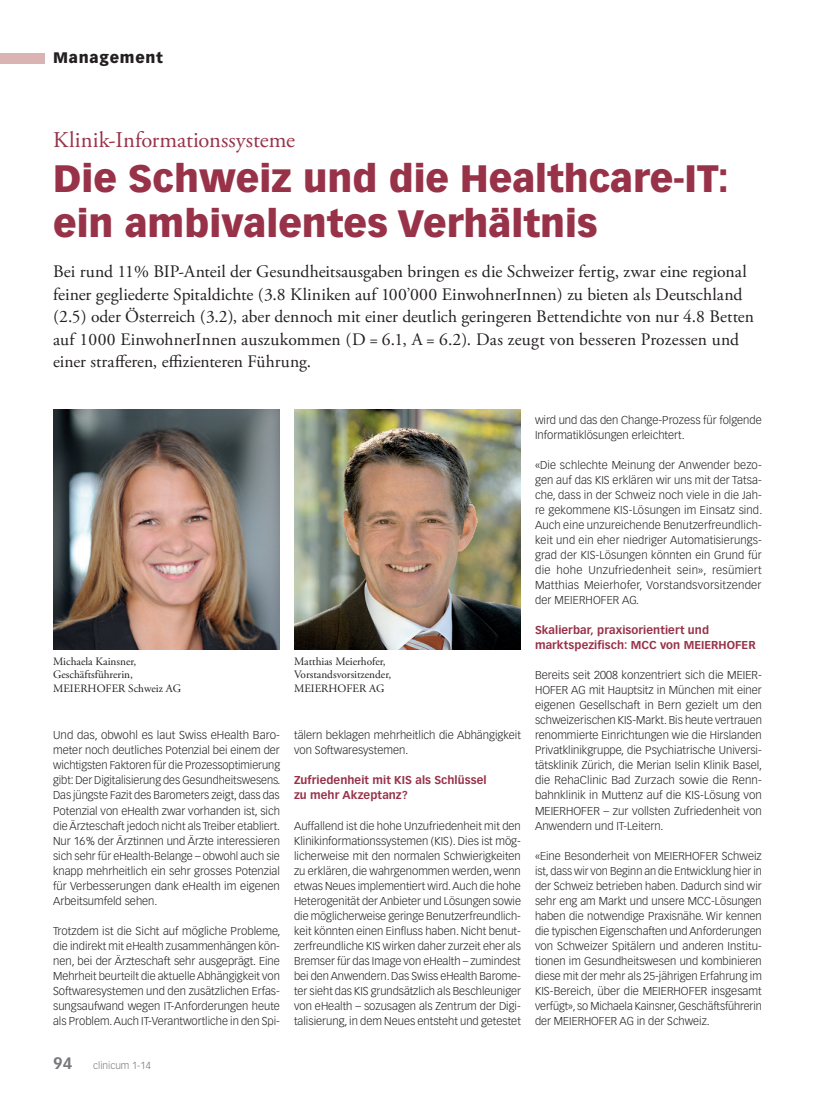
<style>
.page{position:relative;width:815px;height:1099px;background:#fff}
.page>*{position:absolute;margin:0;border:0;box-sizing:border-box;transform-origin:0 0}
.t1{font:900 37.5px/45px "Vectora LT Std";color:#983249}
.t2{font:22.5px "Adobe Garamond Pro";color:#983249}
.t3{font:17.5px/22.5px "Adobe Garamond Pro";color:#231f20}
.t4{font:900 15px "Vectora LT Std";letter-spacing:.05em;color:#231f20}
.t5{font:300 11.25px/15px "Vectora LT Std";color:#231f20;text-align:justify}
.t6{font:700 11.25px/15px "Vectora LT Std";letter-spacing:.005em;color:#983249}
.t7{font:11.25px/13.5px "Adobe Garamond Pro";color:#231f20}
.t8{font:300 10px "Vectora LH";color:#76787b}
.s1{font-weight:700;font-size:16.25px}
</style>
<div class="page">
<div style="left:0;top:53px;width:45px;height:10px;background:#d9b4b3"></div>
<img style="left:53px;top:409px;width:227px;height:240px">
<img style="left:294px;top:409px;width:227px;height:240px">
<h3 class="t4" style="left:53px;top:49px;width:111px">Management</h3>
<h2 class="t2" style="left:53px;top:126px;width:243px">Klinik-Informationssysteme</h2>
<h1 class="t1" style="left:53px;top:155px;width:677px">Die Schweiz und die Healthcare-IT: ein ambivalentes Verhältnis</h1>
<p class="t3" style="left:53px;top:261px;width:702px">Bei rund 11% BIP-Anteil der Gesundheitsausgaben bringen es die Schweizer fertig, zwar eine regional feiner gegliederte Spitaldichte (3.8 Kliniken auf 100’000 EinwohnerInnen) zu bieten als Deutschland (2.5) oder Österreich (3.2), aber dennoch mit einer deutlich geringeren Bettendichte von nur 4.8 Betten auf 1000 EinwohnerInnen auszukommen (D = 6.1, A = 6.2). Das zeugt von besseren Prozessen und einer strafferen, effizienteren Führung.</p>
<p class="t7" style="left:53px;top:654px;width:129px">Michaela Kainsner,<br>Geschäftsführerin,<br>MEIERHOFER Schweiz AG</p>
<p class="t7" style="left:294px;top:654px;width:99px">Matthias Meierhofer,<br>Vorstandsvorsitzender,<br>MEIERHOFER AG</p>
<p class="t5" style="left:53px;top:728px;width:229px">Und das, obwohl es laut Swiss eHealth Baro&shy;meter noch deutliches Potenzial bei einem der wichtigsten Faktoren für die Prozessoptimierung gibt: Der Digitalisierung des Gesundheitswesens.<br>Das jüngste Fazit des Barometers zeigt, dass das Potenzial von eHealth zwar vorhanden ist, sich die Ärzteschaft jedoch nicht als Treiber etabliert.<br>Nur 16% der Ärztinnen und Ärzte interessieren sich sehr für eHealth-Belange – obwohl auch sie knapp mehrheitlich ein sehr grosses Potenzial für Verbesserungen dank eHealth im eigenen Arbeitsumfeld sehen.</p>
<p class="t5" style="left:53px;top:923px;width:229px">Trotzdem ist die Sicht auf mögliche Probleme, die indirekt mit eHealth zusammenhängen kön&shy;nen, bei der Ärzteschaft sehr ausgeprägt. Eine Mehrheit beurteilt die aktuelle Abhängigkeit von Softwaresystemen und den zusätzlichen Erfas&shy;sungsaufwand wegen IT-Anforderungen heute als Problem. Auch IT-Verantwortliche in den Spi-</p>
<p class="t8" style="left:53px;top:1059px;width:99px"><span class="s1">94</span> clinicum 1-14</p>
<p class="t5" style="left:294px;top:728px;width:228px">tälern beklagen mehrheitlich die Abhängigkeit von Softwaresystemen.</p>
<p class="t6" style="left:294px;top:773px;width:194px">Zufriedenheit mit KIS als Schlüssel zu mehr Akzeptanz?</p>
<p class="t5" style="left:294px;top:818px;width:228px">Auffallend ist die hohe Unzufriedenheit mit den Klinikinformationssystemen (KIS). Dies ist mög&shy;licherweise mit den normalen Schwierigkeiten zu erklären, die wahrgenommen werden, wenn etwas Neues implementiert wird. Auch die hohe Heterogenität der Anbieter und Lösungen sowie die möglicherweise geringe Benutzerfreundlich&shy;keit könnten einen Einfluss haben. Nicht benut&shy;zerfreundliche KIS wirken daher zurzeit eher als Bremser für das Image von eHealth – zumindest bei den Anwendern. Das Swiss eHealth Barome&shy;ter sieht das KIS grundsätzlich als Beschleuniger von eHealth – sozusagen als Zentrum der Digi&shy;talisierung, in dem Neues entsteht und getestet</p>
<p class="t5" style="left:535px;top:413px;width:228px">wird und das den Change-Prozess für folgende<br>Informatiklösungen erleichtert.</p>
<p class="t5" style="left:535px;top:458px;width:229px">«Die schlechte Meinung der Anwender bezo&shy;gen auf das KIS erklären wir uns mit der Tatsa&shy;che, dass in der Schweiz noch viele in die Jah&shy;re gekommene KIS-Lösungen im Einsatz sind.<br>Auch eine unzureichende Benutzerfreundlich&shy;keit und ein eher niedriger Automatisierungs&shy;grad der KIS-Lösungen könnten ein Grund für die hohe Unzufriedenheit sein», resümiert Matthias Meierhofer, Vorstandsvorsitzender der MEIERHOFER AG.</p>
<p class="t6" style="left:535px;top:623px;width:222px">Skalierbar, praxisorientiert und marktspezifisch: MCC von MEIERHOFER</p>
<p class="t5" style="left:535px;top:668px;width:229px">Bereits seit 2008 konzentriert sich die MEIER-HOFER AG mit Hauptsitz in München mit einer eigenen Gesellschaft in Bern gezielt um den schweizerischen KIS-Markt. Bis heute vertrauen renommierte Einrichtungen wie die Hirslanden Privatklinikgruppe, die Psychiatrische Universi&shy;tätsklinik Zürich, die Merian Iselin Klinik Basel, die RehaClinic Bad Zurzach sowie die Renn&shy;bahnklinik in Muttenz auf die KIS-Lösung von MEIERHOFER – zur vollsten Zufriedenheit von Anwendern und IT-Leitern.</p>
<p class="t5" style="left:535px;top:848px;width:228px">«Eine Besonderheit von MEIERHOFER Schweiz ist, dass wir von Beginn an die Entwicklung hier in der Schweiz betrieben haben. Dadurch sind wir sehr eng am Markt und unsere MCC-Lösungen haben die notwendige Praxisnähe. Wir kennen die typischen Eigenschaften und Anforderungen von Schweizer Spitälern und anderen Institu&shy;tionen im Gesundheitswesen und kombinieren diese mit der mehr als 25-jährigen Erfahrung im KIS-Bereich, über die MEIERHOFER insgesamt verfügt», so Michaela Kainsner, Geschäftsführerin der MEIERHOFER AG in der Schweiz.</p>
</div>
